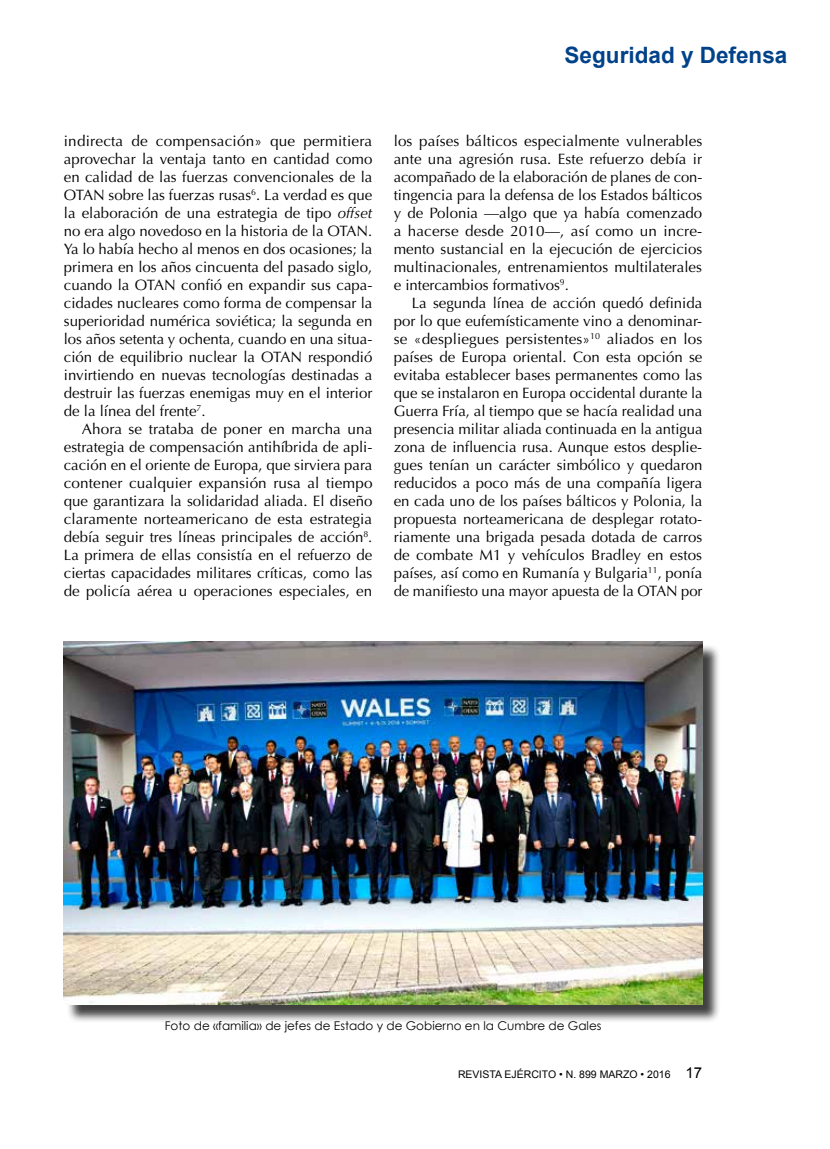
<style>
.page{position:relative;width:830px;height:1149px;background:#fff}
.page>*{position:absolute;margin:0;border:0;box-sizing:border-box;transform-origin:0 0}
.t1{font:700 22.5px "Arial";color:#004289}
.t2{font:15px/18px "Optima LT Std";color:#000;text-align:justify}
.t3{font:12px "Century Gothic";color:#000}
.t4{font:10.5px "Arial";color:#000}
.s1{font-style:italic}
.s2{font-size:15px}
</style>
<div class="page">
<div style="left:66px;top:644px;width:654px;height:378px;background:#000;opacity:.75"></div>
<img style="left:64px;top:641px;width:638px;height:362px">
<h1 class="t1" style="left:564px;top:40px;width:224px">Seguridad y Defensa</h1>
<p class="t2" style="left:64px;top:132px;width:310px">indirecta de compensación» que permitiera aprovechar la ventaja tanto en cantidad como en calidad de las fuerzas convencionales de la OTAN sobre las fuerzas rusas<sup>6</sup>. La verdad es que la elaboración de una estrategia de tipo <span class="s1">offset </span>no era algo novedoso en la historia de la OTAN.<br>Ya lo había hecho al menos en dos ocasiones; la primera en los años cincuenta del pasado siglo, cuando la OTAN confió en expandir sus capa&shy;cidades nucleares como forma de compensar la superioridad numérica soviética; la segunda en los años setenta y ochenta, cuando en una situa&shy;ción de equilibrio nuclear la OTAN respondió invirtiendo en nuevas tecnologías destinadas a destruir las fuerzas enemigas muy en el interior de la línea del frente<sup>7</sup>.</p>
<p class="t2" style="left:64px;top:420px;width:310px;text-indent:18px">Ahora se trataba de poner en marcha una estrategia de compensación antihíbrida de apli&shy;cación en el oriente de Europa, que sirviera para contener cualquier expansión rusa al tiempo que garantizara la solidaridad aliada. El diseño claramente norteamericano de esta estrategia debía seguir tres líneas principales de acción<sup>8</sup>.<br>La primera de ellas consistía en el refuerzo de ciertas capacidades militares críticas, como las de policía aérea u operaciones especiales, en</p>
<p class="t2" style="left:393px;top:132px;width:310px">los países bálticos especialmente vulnerables ante una agresión rusa. Este refuerzo debía ir acompañado de la elaboración de planes de con&shy;tingencia para la defensa de los Estados bálticos y de Polonia —algo que ya había comenzado a hacerse desde 2010—, así como un incre&shy;mento sustancial en la ejecución de ejercicios multinacionales, entrenamientos multilaterales e intercambios formativos<sup>9</sup>.</p>
<p class="t2" style="left:393px;top:294px;width:310px;text-indent:18px">La segunda línea de acción quedó definida por lo que eufemísticamente vino a denominar&shy;se «despliegues persistentes»<sup>10</sup> aliados en los países de Europa oriental. Con esta opción se evitaba establecer bases permanentes como las que se instalaron en Europa occidental durante la Guerra Fría, al tiempo que se hacía realidad una presencia militar aliada continuada en la antigua zona de influencia rusa. Aunque estos desplie&shy;gues tenían un carácter simbólico y quedaron reducidos a poco más de una compañía ligera en cada uno de los países bálticos y Polonia, la propuesta norteamericana de desplegar rotato&shy;riamente una brigada pesada dotada de carros de combate M1 y vehículos Bradley en estos países, así como en Rumanía y Bulgaria<sup>11</sup>, ponía de manifiesto una mayor apuesta de la OTAN por</p>
<p class="t3" style="left:165px;top:1017px;width:438px">Foto de «familia» de jefes de Estado y de Gobierno en la Cumbre de Gales</p>
<p class="t4" style="left:458px;top:1066px;width:246px">REVISTA EJÉRCITO • N. 899 MARZO • 2016 <span class="s2">17</span></p>
</div>
